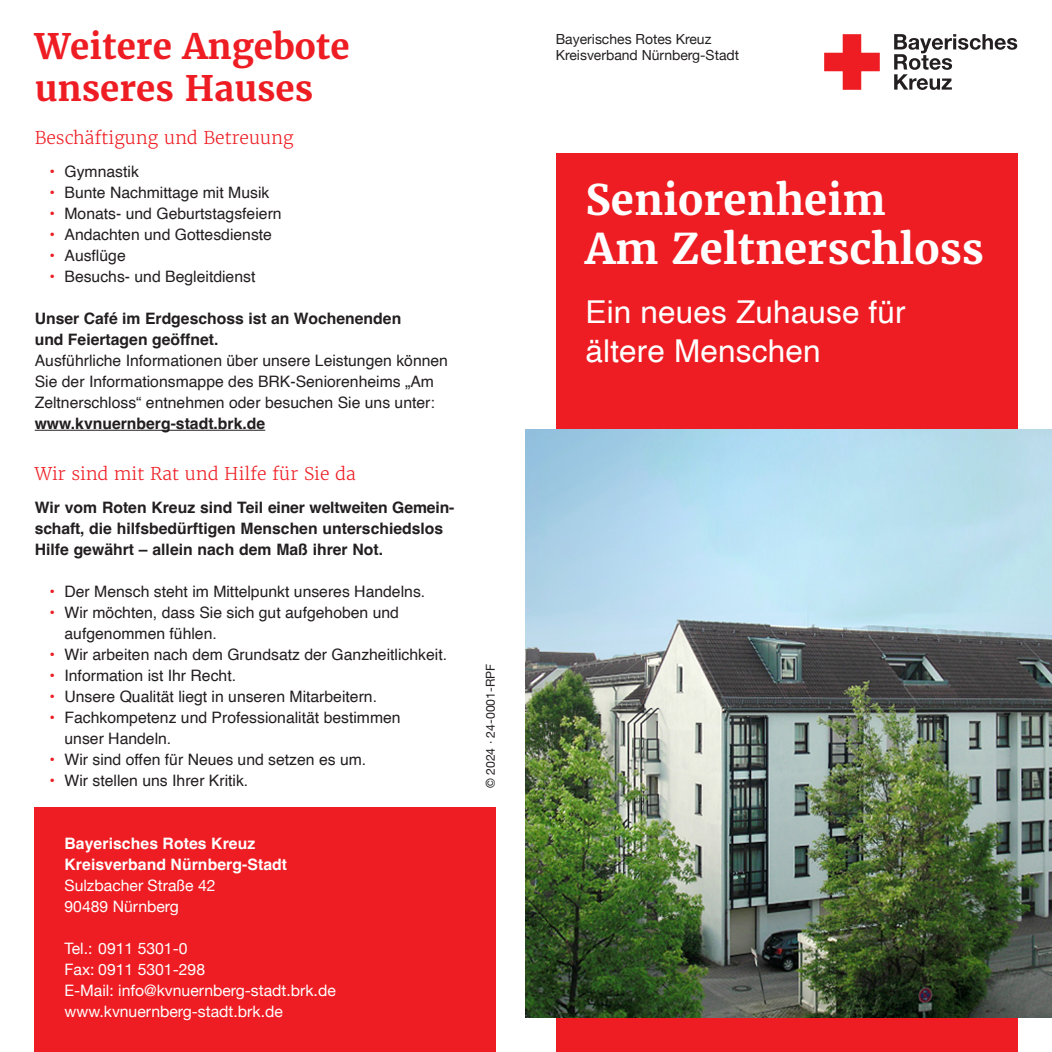
<style>
.page{position:relative;width:1052px;height:1052px;background:#fff}
.page>*{position:absolute;margin:0;border:0;box-sizing:border-box;transform-origin:0 0}
.t1{font:700 42px/49px "Merriweather";color:#fff}
.t2{font:700 35px/42px "Merriweather";color:#ee1d23}
.t3{font:31.5px/38.5px "Helvetica";letter-spacing:.005em;color:#fff}
.t4{font:300 17.5px "Merriweather";color:#ee1d23}
.t5{font:15.75px/21px "Helvetica";color:#231f20}
.t6{font:700 15.75px/21px "Helvetica";color:#231f20}
.t7{font:15.75px/21px "Helvetica Neue";color:#fff}
.t8{font:700 15.75px/21px "Helvetica";letter-spacing:.005em;color:#fff}
.t9{font:14px/16.4px "Helvetica Neue";color:#231f20}
.t10{font:12.25px "Helvetica Neue";color:#231f20}
.s1{color:#ee1d23}
</style>
<div class="page">
<div style="left:35px;top:808px;width:461px;height:244px;background:#ee1d23"></div>
<div style="left:556px;top:154px;width:461px;height:898px;background:#ee1d23"></div>
<hr style="left:35px;top:430px;width:230px;height:1px;background:#231f20">
<svg style="left:894px;top:34px;width:123px;height:56px"></svg>
<svg style="left:824px;top:34px;width:55px;height:56px"></svg>
<img style="left:526px;top:429px;width:526px;height:588px">
<h2 class="t2" style="left:35px;top:26px;width:316px">Weitere Angebote unseres Hauses</h2>
<p class="t4" style="left:35px;top:126px;width:260px">Beschäftigung und Betreuung</p>
<p class="t5" style="left:50px;top:161px;width:91px"><span class="s1">•</span> Gymnastik</p>
<p class="t5" style="left:50px;top:182px;width:221px"><span class="s1">•</span> Bunte Nachmittage mit Musik</p>
<p class="t5" style="left:50px;top:203px;width:233px"><span class="s1">•</span> Monats- und Geburtstagsfeiern</p>
<p class="t5" style="left:50px;top:224px;width:224px"><span class="s1">•</span> Andachten und Gottesdienste</p>
<p class="t5" style="left:50px;top:245px;width:78px"><span class="s1">•</span> Ausflüge</p>
<p class="t5" style="left:50px;top:266px;width:207px"><span class="s1">•</span> Besuchs- und Begleitdienst</p>
<p class="t6" style="left:35px;top:310px;width:368px">Unser Café im Erdgeschoss ist an Wochenenden und Feiertagen geöffnet.</p>
<p class="t5" style="left:35px;top:350px;width:415px">Ausführliche Informationen über unsere Leistungen können<br>Sie der Informationsmappe des BRK-Seniorenheims „Am<br>Zeltnerschloss“ entnehmen oder besuchen Sie uns unter:</p>
<p class="t6" style="left:35px;top:415px;width:232px">www.kvnuernberg-stadt.brk.de</p>
<p class="t4" style="left:35px;top:462px;width:323px">Wir sind mit Rat und Hilfe für Sie da</p>
<p class="t6" style="left:35px;top:498px;width:420px">Wir vom Roten Kreuz sind Teil einer weltweiten Gemein&shy;schaft, die hilfsbedürftigen Menschen unterschiedslos<br>Hilfe gewährt – allein nach dem Maß ihrer Not.</p>
<p class="t5" style="left:50px;top:581px;width:377px"><span class="s1">•</span> Der Mensch steht im Mittelpunkt unseres Handelns.</p>
<p class="t5" style="left:64px;top:602px;width:336px;text-indent:-15px"><span class="s1">•</span> Wir möchten, dass Sie sich gut aufgehoben und aufgenommen fühlen.</p>
<p class="t5" style="left:50px;top:644px;width:399px"><span class="s1">•</span> Wir arbeiten nach dem Grundsatz der Ganzheitlichkeit.</p>
<p class="t5" style="left:50px;top:665px;width:188px"><span class="s1">•</span> Information ist Ihr Recht.</p>
<p class="t5" style="left:50px;top:686px;width:329px"><span class="s1">•</span> Unsere Qualität liegt in unseren Mitarbeitern.</p>
<p class="t5" style="left:64px;top:707px;width:338px;text-indent:-15px"><span class="s1">•</span> Fachkompetenz und Professionalität bestimmen unser Handeln.</p>
<p class="t5" style="left:50px;top:749px;width:318px"><span class="s1">•</span> Wir sind offen für Neues und setzen es um.</p>
<p class="t5" style="left:50px;top:770px;width:200px"><span class="s1">•</span> Wir stellen uns Ihrer Kritik.</p>
<p class="t8" style="left:64px;top:835px;width:224px">Bayerisches Rotes Kreuz<br>Kreisverband Nürnberg-Stadt</p>
<p class="t7" style="left:64px;top:876px;width:153px">Sulzbacher Straße 42<br>90489 Nürnberg</p>
<p class="t7" style="left:64px;top:939px;width:273px">Tel.: 0911 5301-0<br>Fax: 0911 5301-298<br>E-Mail: info@kvnuernberg-stadt.brk.de www.kvnuernberg-stadt.brk.de</p>
<p class="t10" style="left:482px;top:788px;width:126px;rotate:-90deg">© 2024 · 24-0001-RPF</p>
<p class="t9" style="left:556px;top:32px;width:185px">Bayerisches Rotes Kreuz<br>Kreisverband Nürnberg-Stadt</p>
<h1 class="t1" style="left:585px;top:175px;width:400px">Seniorenheim<br>Am Zeltnerschloss</h1>
<h3 class="t3" style="left:585px;top:294px;width:322px">Ein neues Zuhause für ältere Menschen</h3>
</div>
